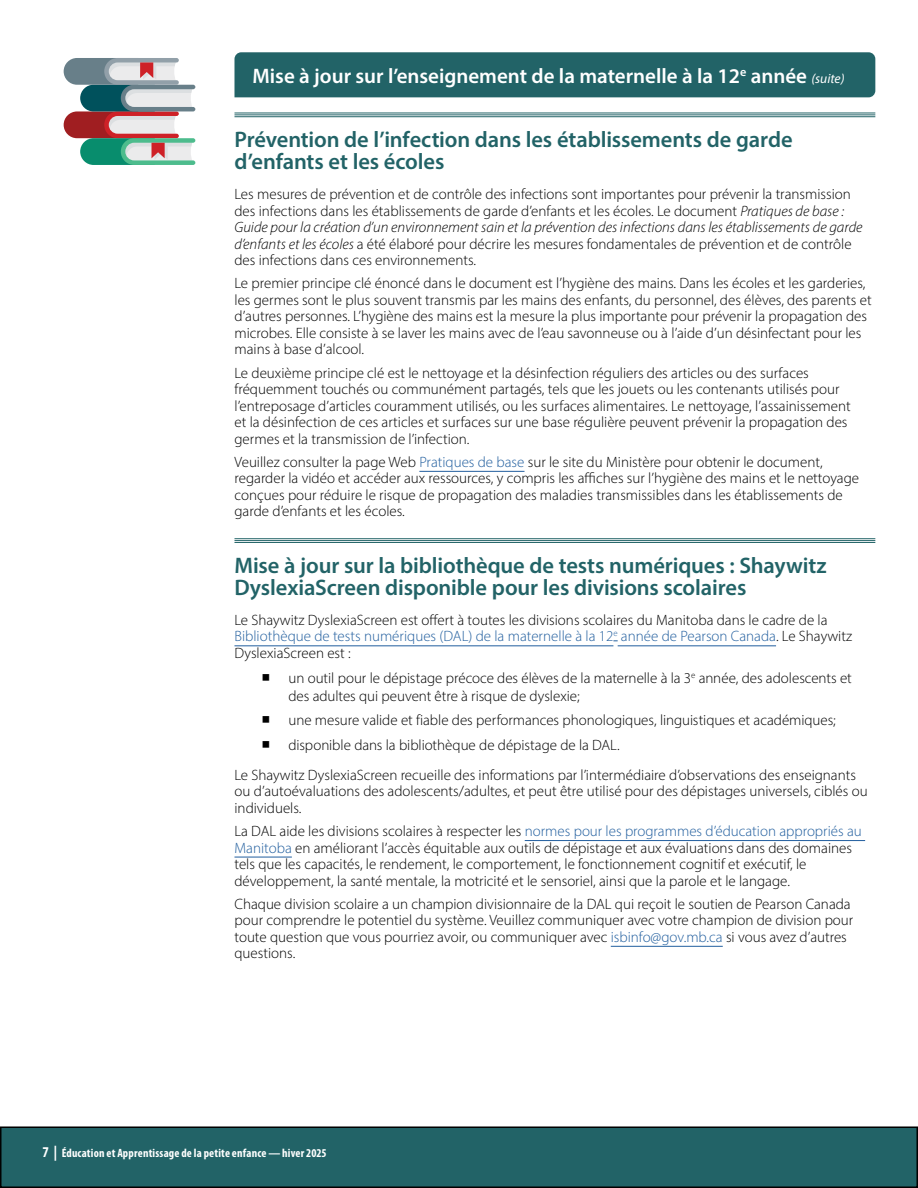
<style>
.page{position:relative;width:918px;height:1188px;background:#fff}
.page>*{position:absolute;margin:0;border:0;box-sizing:border-box;transform-origin:0 0}
.Sub_Head{font:600 22.5px/22.5px "Myriad Pro";letter-spacing:-.005em;color:#226367}
.t1{font:600 21px "Myriad Pro";color:#fff}
.Paragraph{font:300 15px/16.5px "Myriad Pro";color:#000}
.t2{font:700 condensed 12px "Myriad Pro";letter-spacing:.015em;color:#fff}
.s1{font-weight:400;font-style:italic;font-size:13.5px}
.s2{font-style:italic}
.s3{color:#215e9e}
.s4{font-family:"Arial Unicode MS";font-weight:400}
.s5{font-size:15px}
</style>
<div class="page">
<div style="left:1px;top:1127px;width:916px;height:60px;background:#226367"></div>
<div style="left:0;top:1126px;width:918px;height:62px;border:2px solid #000"></div>
<hr style="left:234px;top:113px;width:641px;height:1px;background:#226367">
<hr style="left:234px;top:114px;width:641px;height:1px;background:#226367">
<hr style="left:234px;top:116px;width:641px;height:1px;background:#226367">
<hr style="left:419px;top:471px;width:106px;height:1px;background:#215e9e">
<hr style="left:234px;top:538px;width:641px;height:1px;background:#226367">
<hr style="left:234px;top:540px;width:641px;height:1px;background:#226367">
<hr style="left:234px;top:542px;width:641px;height:1px;background:#226367">
<hr style="left:234px;top:645px;width:379px;height:1px;background:#215e9e">
<hr style="left:618px;top:645px;width:158px;height:1px;background:#215e9e">
<hr style="left:525px;top:840px;width:340px;height:1px;background:#215e9e">
<hr style="left:234px;top:857px;width:58px;height:1px;background:#215e9e">
<hr style="left:611px;top:946px;width:112px;height:1px;background:#215e9e">
<div style="left:234px;top:52px;width:641px;height:45px;background:#226367"></div>
<svg style="left:64px;top:58px;width:131px;height:107px"></svg>
<h2 class="t1" style="left:252px;top:62px;width:594px">Mise à jour sur l’enseignement de la maternelle à la 12<sup>e</sup> année <span class="s1">(suite)</span></h2>
<h3 class="Sub_Head" style="left:234px;top:127px;width:560px">Prévention de l’infection dans les établissements de garde d’enfants et les écoles</h3>
<p class="Paragraph" style="left:234px;top:186px;width:630px">Les mesures de prévention et de contrôle des infections sont importantes pour prévenir la transmission des infections dans les établissements de garde d’enfants et les écoles. Le document <span class="s2">Pratiques de base :<br>Guide pour la création d’un environnement sain et la prévention des infections dans les établissements de garde d’enfants et les écoles</span> a été élaboré pour décrire les mesures fondamentales de prévention et de contrôle des infections dans ces environnements.</p>
<p class="Paragraph" style="left:234px;top:275px;width:639px">Le premier principe clé énoncé dans le document est l’hygiène des mains. Dans les écoles et les garderies, les germes sont le plus souvent transmis par les mains des enfants, du personnel, des élèves, des parents et d’autres personnes. L’hygiène des mains est la mesure la plus importante pour prévenir la propagation des microbes. Elle consiste à se laver les mains avec de l’eau savonneuse ou à l’aide d’un désinfectant pour les mains à base d’alcool.</p>
<p class="Paragraph" style="left:234px;top:364px;width:618px">Le deuxième principe clé est le nettoyage et la désinfection réguliers des articles ou des surfaces fréquemment touchés ou communément partagés, tels que les jouets ou les contenants utilisés pour l’entreposage d’articles couramment utilisés, ou les surfaces alimentaires. Le nettoyage, l’assainissement et la désinfection de ces articles et surfaces sur une base régulière peuvent prévenir la propagation des germes et la transmission de l’infection.</p>
<p class="Paragraph" style="left:234px;top:453px;width:626px">Veuillez consulter la page Web <span class="s3">Pratiques de base</span> sur le site du Ministère pour obtenir le document, regarder la vidéo et accéder aux ressources, y compris les affiches sur l’hygiène des mains et le nettoyage conçues pour réduire le risque de propagation des maladies transmissibles dans les établissements de garde d’enfants et les écoles.</p>
<h3 class="Sub_Head" style="left:234px;top:553px;width:594px">Mise à jour sur la bibliothèque de tests numériques : Shaywitz<br>DyslexiaScreen disponible pour les divisions scolaires</h3>
<p class="Paragraph" style="left:234px;top:611px;width:619px">Le Shaywitz DyslexiaScreen est offert à toutes les divisions scolaires du Manitoba dans le cadre de la<br><span class="s3">Bibliothèque de tests numériques (DAL) de la maternelle à la 12</span><sup>e</sup> <span class="s3">année de Pearson Canada</span>. Le Shaywitz<br>DyslexiaScreen est :</p>
<p class="Paragraph" style="left:288px;top:668px;width:565px;line-height:18px;text-indent:-27px"><span class="s4">■</span> un outil pour le dépistage précoce des élèves de la maternelle à la 3<sup>e</sup> année, des adolescents et des adultes qui peuvent être à risque de dyslexie;</p>
<p class="Paragraph" style="left:261px;top:712px;width:576px"><span class="s4">■</span> une mesure valide et fiable des performances phonologiques, linguistiques et académiques;</p>
<p class="Paragraph" style="left:261px;top:737px;width:360px"><span class="s4">■</span> disponible dans la bibliothèque de dépistage de la DAL.</p>
<p class="Paragraph" style="left:234px;top:766px;width:635px">Le Shaywitz DyslexiaScreen recueille des informations par l’intermédiaire d’observations des enseignants ou d’autoévaluations des adolescents/adultes, et peut être utilisé pour des dépistages universels, ciblés ou individuels.</p>
<p class="Paragraph" style="left:234px;top:823px;width:629px">La DAL aide les divisions scolaires à respecter les <span class="s3">normes pour les programmes d’éducation appropriés au Manitoba</span> en améliorant l’accès équitable aux outils de dépistage et aux évaluations dans des domaines tels que les capacités, le rendement, le comportement, le fonctionnement cognitif et exécutif, le développement, la santé mentale, la motricité et le sensoriel, ainsi que la parole et le langage.</p>
<p class="Paragraph" style="left:234px;top:895px;width:620px">Chaque division scolaire a un champion divisionnaire de la DAL qui reçoit le soutien de Pearson Canada pour comprendre le potentiel du système. Veuillez communiquer avec votre champion de division pour toute question que vous pourriez avoir, ou communiquer avec <span class="s3">isbinfo@gov.mb.ca</span> si vous avez d’autres questions.</p>
<p class="t2" style="left:43px;top:1146px;width:286px"><span class="s5">7 |</span> Éducation et Apprentissage de la petite enfance — hiver 2025</p>
</div>
